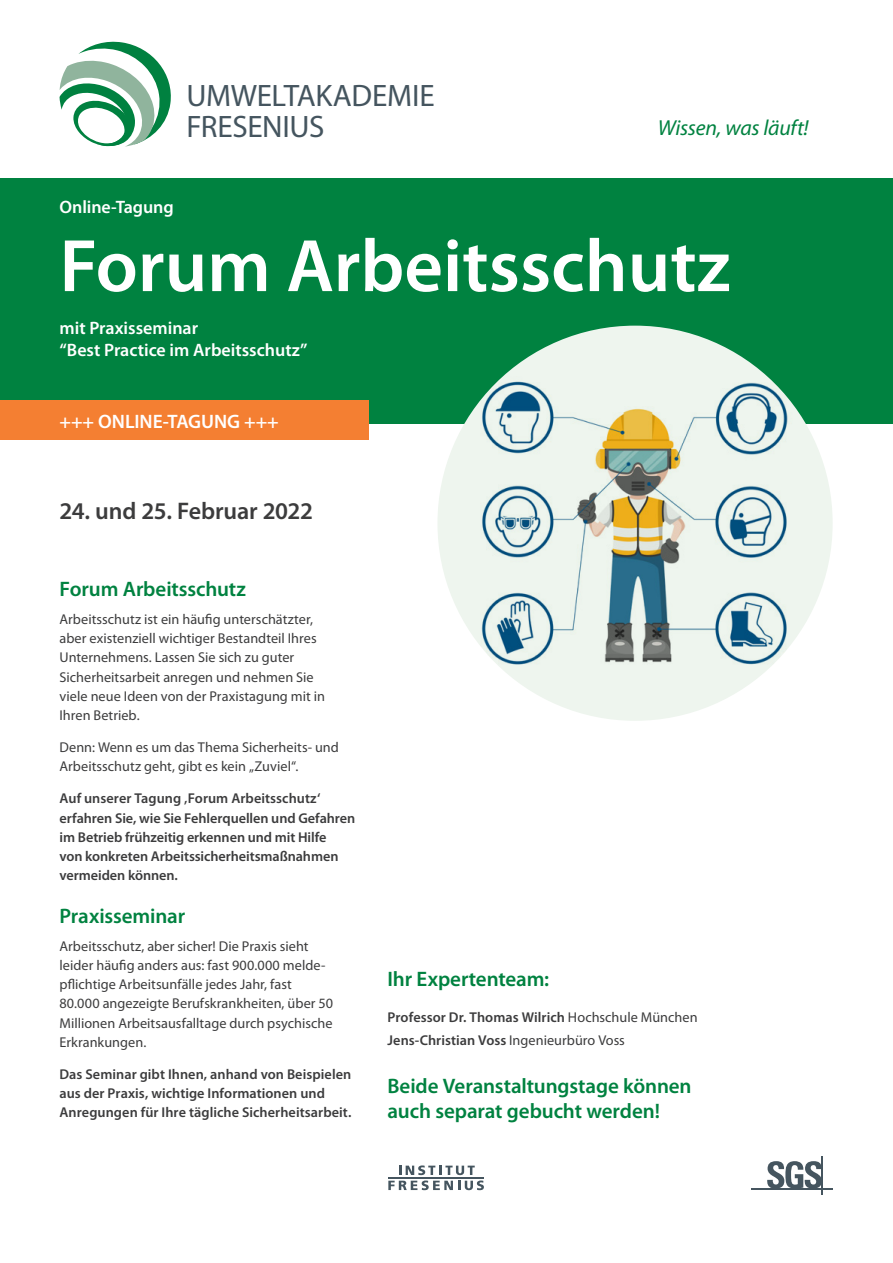
<style>
.page{position:relative;width:893px;height:1263px;background:#fff}
.page>*{position:absolute;margin:0;border:0;box-sizing:border-box;transform-origin:0 0}
.t1{font:600 75px "Myriad Pro";color:#fff}
.t2{font:31.05px/31px "Myriad Pro";letter-spacing:-.015em;color:#45555f}
.t3{font:600 24px "Myriad Pro";letter-spacing:-.01em;color:#3c3c3d}
.t4{font:italic 21.75px "Myriad Pro";letter-spacing:-.01em;color:#008240}
.Zwischenüberschrifte{font:600 21px/25.2px "Myriad Pro";letter-spacing:-.005em;color:#008240}
.t5{font:600 19.5px "Myriad Pro";letter-spacing:-.005em;color:#fff}
.t6{font:600 18px/21.6px "Myriad Pro";color:#fff}
.Fließtext{font:14.25px/19.2px "Myriad Pro";letter-spacing:.005em;color:#3c3c3d}
.Fließtext-2{font:600 14.25px/19.2px "Myriad Pro";color:#3c3c3d}
.s1{font-weight:400}
</style>
<div class="page">
<div style="left:0;top:178px;width:893px;height:245px;background:#008240"></div>
<div style="left:0;top:401px;width:369px;height:39px;background:#f47f32"></div>
<svg style="left:388px;top:1165px;width:96px;height:25px"></svg>
<hr style="left:388px;top:1177px;width:96px;height:2px;background:#45555f">
<svg style="left:767px;top:1161px;width:55px;height:27px"></svg>
<hr style="left:751px;top:1188px;width:81px;height:1px;background:#45555f">
<hr style="left:822px;top:1157px;width:1px;height:38px;background:#45555f">
<div style="left:437px;top:326px;width:396px;height:395px;background:#eef5ee;border-radius:50%"></div>
<img style="left:451px;top:335px;width:368px;height:368px">
<svg style="left:60px;top:42px;width:111px;height:105px"></svg>
<p class="t2" style="left:187px;top:79px;width:250px">UMWELTAKADEMIE<br>FRESENIUS</p>
<p class="t6" style="left:60px;top:196px;width:116px">Online-Tagung</p>
<p class="t4" style="left:658px;top:114px;width:152px">Wissen, was läuft!</p>
<p class="t1" style="left:60px;top:218px;width:672px">Forum Arbeitsschutz</p>
<p class="t6" style="left:60px;top:317px;width:250px">mit Praxisseminar<br>“Best Practice im Arbeitsschutz”</p>
<p class="t5" style="left:60px;top:409px;width:221px">+++ ONLINE-TAGUNG +++</p>
<p class="t3" style="left:60px;top:495px;width:255px">24. und 25. Februar 2022</p>
<p class="Zwischenüberschrifte" style="left:60px;top:576px;width:188px">Forum Arbeitsschutz</p>
<p class="Fließtext" style="left:60px;top:609px;width:267px">Arbeitsschutz ist ein häufig unterschätzter, aber existenziell wichtiger Bestandteil Ihres Unternehmens. Lassen Sie sich zu guter Sicherheitsarbeit anregen und nehmen Sie viele neue Ideen von der Praxistagung mit in Ihren Betrieb.</p>
<p class="Fließtext" style="left:60px;top:737px;width:281px">Denn: Wenn es um das Thema Sicherheits- und<br>Arbeitsschutz geht, gibt es kein „Zuviel“.</p>
<p class="Fließtext-2" style="left:60px;top:789px;width:297px">Auf unserer Tagung ‚Forum Arbeitsschutz‘ erfahren Sie, wie Sie Fehlerquellen und Gefahren im Betrieb frühzeitig erkennen und mit Hilfe<br>von konkreten Arbeitssicherheitsmaßnahmen vermeiden können.</p>
<p class="Zwischenüberschrifte" style="left:60px;top:903px;width:127px">Praxisseminar</p>
<p class="Fließtext" style="left:60px;top:936px;width:275px">Arbeitsschutz, aber sicher! Die Praxis sieht leider häufig anders aus: fast 900.000 melde&shy;pflichtige Arbeitsunfälle jedes Jahr, fast 80.000 angezeigte Berufskrankheiten, über 50<br>Millionen Arbeitsausfalltage durch psychische Erkrankungen.</p>
<p class="Fließtext-2" style="left:60px;top:1064px;width:294px">Das Seminar gibt Ihnen, anhand von Beispielen aus der Praxis, wichtige Informationen und<br>Anregungen für Ihre tägliche Sicherheitsarbeit.</p>
<p class="Zwischenüberschrifte" style="left:388px;top:966px;width:163px">Ihr Expertenteam:</p>
<p class="Fließtext-2" style="left:388px;top:1007px;width:312px">Professor Dr. Thomas Wilrich <span class="s1">Hochschule München</span></p>
<p class="Fließtext-2" style="left:388px;top:1030px;width:239px">Jens-Christian Voss <span class="s1">Ingenieurbüro Voss</span></p>
<p class="Zwischenüberschrifte" style="left:388px;top:1073px;width:306px">Beide Veranstaltungstage können auch separat gebucht werden!</p>
</div>
